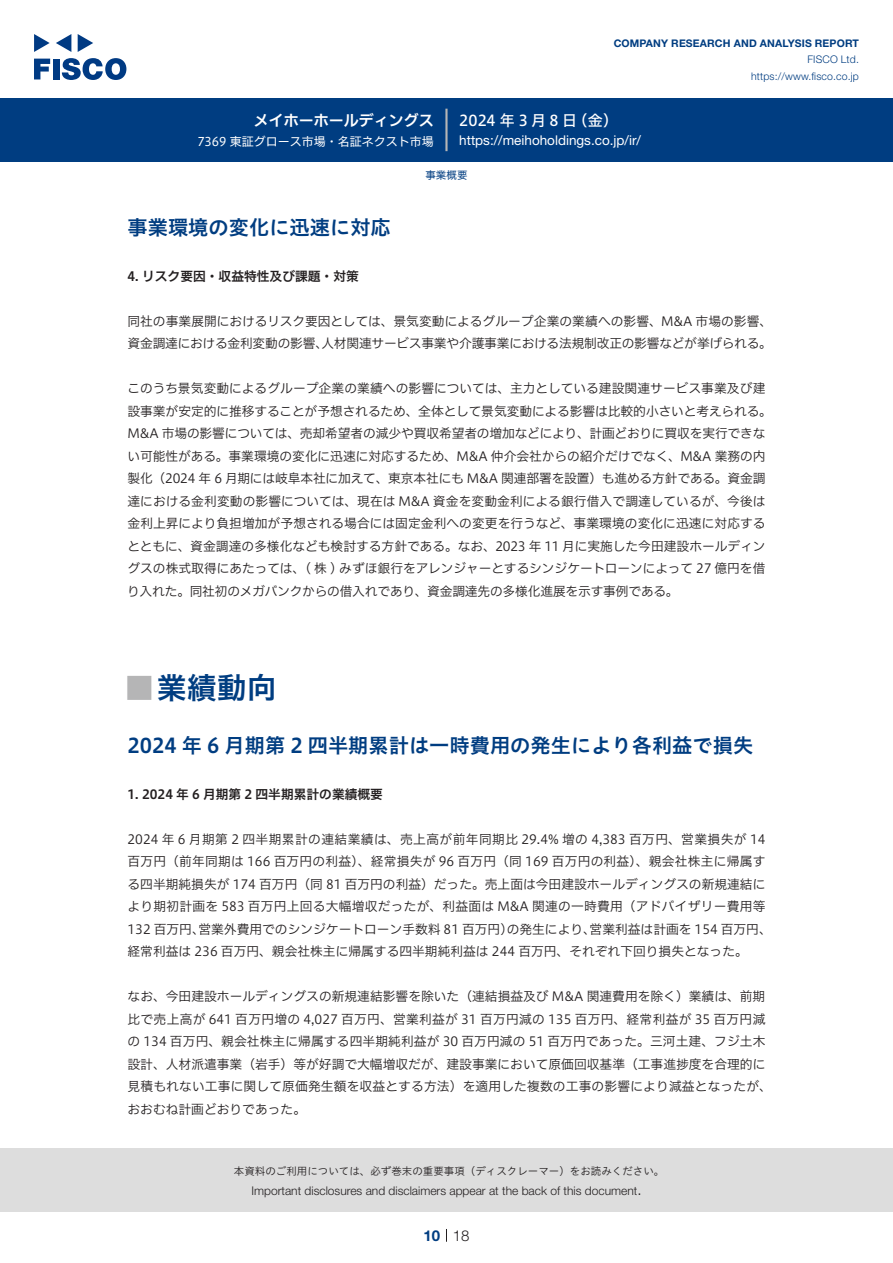
<style>
.page{position:relative;width:893px;height:1263px;background:#fff}
.page>*{position:absolute;margin:0;border:0;box-sizing:border-box;transform-origin:0 0}
.t1{font:30px "Hiragino UD Sans Std N W6";color:#003d81}
.t2{font:24px "Hiragino UD Sans Std N W6";color:#b5b5b6}
.中タイトル{font:20.25px "Hiragino UD Sans Std W6";color:#003d81}
.t3{font:15px "Hiragino UD Sans F Std N W5";letter-spacing:.22em;color:#fff}
.t4{font:15px "Hiragino UD Sans F Std N W6";color:#fff}
.t5{font:300 15px "Helvetica Neue LT Std";color:#231f20}
.t6{font:700 15px "Helvetica Neue LT Std";color:#003d81}
.t7{font:13.5px "Helvetica Neue LT Std";color:#fff}
.本文{font:12.75px/22.5px "Hiragino UD Sans F Std N W3";color:#231f20}
.本文-2{font:12.75px "Hiragino UD Sans F Std N W3";letter-spacing:.02em;color:#231f20}
.本文-3{font:12.75px "Hiragino UD Sans F Std N W3";letter-spacing:.035em;color:#231f20}
.小タイトル{font:12.75px "Hiragino UD Sans F Std N W6";color:#231f20}
.本文-4{font:12.75px "Hiragino UD Sans F Std N W3";letter-spacing:-.02em;color:#231f20}
.t8{font:300 12px "Helvetica Neue LT Std";color:#231f20}
.t9{font:12px "Hiragino UD Sans F Std N W4";color:#fff}
.t10{font:10.5px "Hiragino UD Sans Std W3";color:#231f20}
.t11{font:700 10.5px "Helvetica Neue LT Std";letter-spacing:.015em;color:#003d81}
.t12{font:300 10.5px/16.5px "Helvetica Neue LT Std";letter-spacing:.015em;color:#003d81;text-align:right}
.ヘッダー{font:10.5px "Hiragino UD Sans F Std N W4";color:#003d81}
</style>
<div class="page">
<div style="left:0;top:1148px;width:893px;height:64px;background:#ddd"></div>
<svg style="left:34px;top:59px;width:16px;height:20px"></svg>
<div style="left:53px;top:59px;width:6px;height:20px;background:#003a83"></div>
<svg style="left:62px;top:58px;width:64px;height:22px"></svg>
<svg style="left:34px;top:34px;width:16px;height:18px"></svg>
<svg style="left:78px;top:34px;width:15px;height:18px"></svg>
<svg style="left:56px;top:34px;width:15px;height:18px"></svg>
<div style="left:0;top:98px;width:893px;height:64px;background:#003d81"></div>
<hr style="left:445px;top:109px;width:3px;height:42px;background:#b5b5b6">
<svg style="left:446px;top:1229px;width:1px;height:13px"></svg>
<p class="t4" style="left:254px;top:109px;width:182px">メイホーホールディングス</p>
<p class="t9" style="left:197px;top:132px;width:238px">7369 東証グロース市場・名証ネクスト市場</p>
<p class="t11" style="left:614px;top:37px;width:247px">COMPANY RESEARCH AND ANALYSIS REPORT</p>
<p class="t12" style="left:751px;top:51px;width:109px">FISCO Ltd. https://www.fisco.co j p.</p>
<p class="t3" style="left:459px;top:109px;width:119px">2024年3月8日</p>
<p class="t3" style="left:572px;top:109px;width:47px">（金(</p>
<p class="t7" style="left:459px;top:132px;width:183px">https://meihoholdings. c o j p. /i r/</p>
<p class="ヘッダー" style="left:425px;top:167px;width:43px">事業概要</p>
<p class="中タイトル" style="left:128px;top:212px;width:265px">事業環境の変化に迅速に対応</p>
<p class="小タイトル" style="left:128px;top:266px;width:233px">4. リスク要因・収益特性及び課題・対策</p>
<p class="本文" style="left:127px;top:309px;width:646px;text-align:right">同社の事業展開におけるリスク要因としては、景気変動によるグループ企業の業績への影響、M&amp;A 市場の影響、人材関連サービス事業や介護事業における法規制改正の影響などが挙げられる。</p>
<p class="本文-4" style="left:127px;top:334px;width:202px">資金調達における金利変動の影響、</p>
<p class="本文" style="left:127px;top:376px;width:646px">このうち景気変動によるグループ企業の業績への影響については、主力としている建設関連サービス事業及び建設事業が安定的に推移することが予想されるため、全体として景気変動による影響は比較的小さいと考えられる。M&amp;A 市場の影響については、売却希望者の減少や買収希望者の増加などにより、計画どおりに買収を実行できない可能性がある。事業環境の変化に迅速に対応するため、M&amp;A 仲介会社からの紹介だけでなく、M&amp;A 業務の内製化（2024 年 6 月期には岐阜本社に加えて、東京本社にも M&amp;A 関連部署を設置）も進める方針である。資金調達における金利変動の影響については、現在は M&amp;A 資金を変動金利による銀行借入で調達しているが、今後は金利上昇により負担増加が予想される場合には固定金利への変更を行うなど、事業環境の変化に迅速に対応するとともに、資金調達の多様化なども検討する方針である。なお、2023 年 11 月に実施した今田建設ホールディングスの株式取得にあたっては、( 株 ) みずほ銀行をアレンジャーとするシンジケートローンによって 27 億円を借り入れた。同社初のメガバンクからの借入れであり、資金調達先の多様化進展を示す事例である。</p>
<p class="t1" style="left:157px;top:665px;width:121px">業績動向</p>
<p class="t2" style="left:128px;top:669px;width:25px">█</p>
<p class="中タイトル" style="left:128px;top:730px;width:627px">2024 年 6 月期第 2 四半期累計は一時費用の発生により各利益で損失</p>
<p class="小タイトル" style="left:128px;top:784px;width:257px">1. 2024 年 6 月期第 2 四半期累計の業績概要</p>
<p class="本文-3" style="left:128px;top:829px;width:639px">2024 年 6 月期第 2 四半期累計の連結業績は、売上高が前年同期比 29.4% 増の 4,383 百万円、営業損失が 14</p>
<p class="本文-2" style="left:128px;top:852px;width:639px">百万円（前年同期は 166 百万円の利益）、経常損失が 96 百万円（同 169 百万円の利益）、親会社株主に帰属す</p>
<p class="本文" style="left:128px;top:872px;width:639px">る四半期純損失が 174 百万円（同 81 百万円の利益）だった。売上面は今田建設ホールディングスの新規連結に</p>
<p class="本文-2" style="left:128px;top:897px;width:639px">より期初計画を 583 百万円上回る大幅増収だったが、利益面は M&amp;A 関連の一時費用（アドバイザリー費用等</p>
<p class="本文" style="left:590px;top:917px;width:184px">営業利益は計画を 154 百万円、</p>
<p class="本文" style="left:198px;top:917px;width:316px">営業外費用でのシンジケートローン手数料 81 百万円）</p>
<p class="本文" style="left:507px;top:917px;width:91px">の発生により、</p>
<p class="本文" style="left:128px;top:917px;width:622px">132 百万円、<br>経常利益は 236 百万円、親会社株主に帰属する四半期純利益は 244 百万円、それぞれ下回り損失となった。</p>
<p class="本文" style="left:128px;top:985px;width:646px">なお、今田建設ホールディングスの新規連結影響を除いた（連結損益及び M&amp;A 関連費用を除く）業績は、前期比で売上高が 641 百万円増の 4,027 百万円、営業利益が 31 百万円減の 135 百万円、経常利益が 35 百万円減の 134 百万円、親会社株主に帰属する四半期純利益が 30 百万円減の 51 百万円であった。三河土建、フジ土木設計、人材派遣事業（岩手）等が好調で大幅増収だが、建設事業において原価回収基準（工事進捗度を合理的に見積もれない工事に関して原価発生額を収益とする方法）を適用した複数の工事の影響により減益となったが、おおむね計画どおりであった。</p>
<p class="t10" style="left:234px;top:1163px;width:432px">本資料のご利用については、必ず巻末の重要事項（ディスクレーマー）をお読みください。</p>
<p class="t5" style="left:637px;top:1180px;width:6px">.</p>
<p class="t8" style="left:251px;top:1183px;width:387px">Important disclosures and disclaimers appear at the back of this document</p>
<p class="t6" style="left:423px;top:1226px;width:18px">10</p>
<p class="t5" style="left:453px;top:1226px;width:18px">18</p>
</div>
